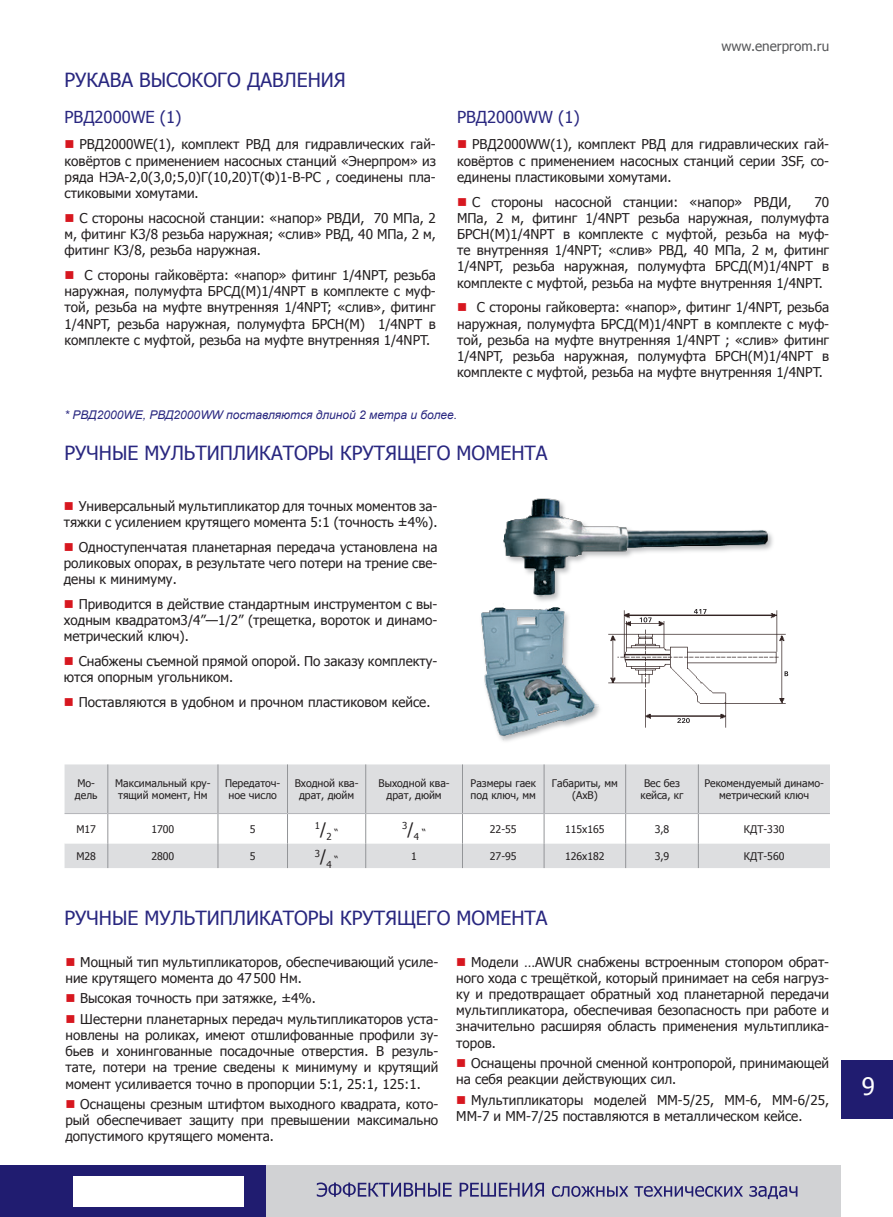
<style>
.page{position:relative;width:893px;height:1217px;background:#fff}
.page>*{position:absolute;margin:0;border:0;box-sizing:border-box;transform-origin:0 0}
.t1{font:24px "Tahoma";color:#fff}
.ЗАГОЛОВОК{font:19.5px "Tahoma";color:#292780}
.ЗАГОЛОВОК_Small{font:16.5px "Tahoma";color:#292780}
.t2{font:13.5px/16.2px "Tahoma";color:#231f20;text-align:justify}
.t3{font:13.5px "Tahoma";color:#57585a}
.Подпись_Рисунки{font:italic 12px "Arial";color:#292780}
.Таблица_text_small{font:10.5px/12.6px "Tahoma";color:#231f20;text-align:center}
.Таблица_text_small-2{font:9.6px "Tahoma";color:#231f20}
.s1{font-size:16.5px}
</style>
<div class="page">
<img style="left:503px;top:498px;width:270px;height:103px">
<img style="left:481px;top:603px;width:119px;height:137px">
<div style="left:65px;top:764px;width:765px;height:49px;background:#dddee0"></div>
<hr style="left:107px;top:764px;width:1px;height:49px;background:#939598">
<hr style="left:218px;top:764px;width:1px;height:49px;background:#939598">
<hr style="left:287px;top:764px;width:1px;height:49px;background:#939598">
<hr style="left:365px;top:764px;width:1px;height:49px;background:#939598">
<hr style="left:462px;top:764px;width:1px;height:49px;background:#939598">
<hr style="left:544px;top:764px;width:1px;height:49px;background:#939598">
<hr style="left:625px;top:764px;width:1px;height:49px;background:#939598">
<hr style="left:698px;top:764px;width:1px;height:49px;background:#939598">
<svg style="left:65px;top:814px;width:765px;height:53px"></svg>
<hr style="left:65px;top:813px;width:43px;height:1px;background:#b2b3b7">
<hr style="left:108px;top:813px;width:110px;height:1px;background:#b2b3b7">
<hr style="left:218px;top:813px;width:69px;height:1px;background:#b2b3b7">
<hr style="left:287px;top:813px;width:79px;height:1px;background:#b2b3b7">
<hr style="left:366px;top:813px;width:96px;height:1px;background:#b2b3b7">
<hr style="left:462px;top:813px;width:82px;height:1px;background:#b2b3b7">
<hr style="left:544px;top:813px;width:82px;height:1px;background:#b2b3b7">
<hr style="left:626px;top:813px;width:72px;height:1px;background:#b2b3b7">
<hr style="left:698px;top:813px;width:132px;height:1px;background:#b2b3b7">
<img style="left:608px;top:609px;width:181px;height:119px">
<svg style="left:784px;top:671px;width:4px;height:5px"></svg>
<svg style="left:677px;top:717px;width:13px;height:6px"></svg>
<svg style="left:640px;top:617px;width:12px;height:5px"></svg>
<svg style="left:694px;top:609px;width:12px;height:4px"></svg>
<div style="left:841px;top:1059px;width:52px;height:59px;background:#201c70"></div>
<div style="left:266px;top:1164px;width:575px;height:52px;background:#d1d2d4"></div>
<svg style="left:317px;top:1182px;width:480px;height:16px"></svg>
<div style="left:0;top:1164px;width:266px;height:52px;background:#201c70"></div>
<div style="left:73px;top:1176px;width:170px;height:30px;background:#fff"></div>
<p class="ЗАГОЛОВОК" style="left:65px;top:67px;width:283px">РУКАВА ВЫСОКОГО ДАВЛЕНИЯ</p>
<p class="ЗАГОЛОВОК_Small" style="left:65px;top:106px;width:119px">РВД2000WE (1)</p>
<p class="ЗАГОЛОВОК_Small" style="left:457px;top:106px;width:124px">РВД2000WW (1)</p>
<p class="t3" style="left:721px;top:37px;width:109px">www.enerprom.ru</p>
<p class="t2" style="left:65px;top:136px;width:373px;text-indent:15px">РВД2000WE(1), комплект РВД для гидравлических гай&shy;ковёртов с применением насосных станций «Энерпром» из ряда НЭА-2,0(3,0;5,0)Г(10,20)Т(Ф)1-В-РС , соединены пла&shy;стиковыми хомутами.</p>
<p class="t2" style="left:65px;top:209px;width:373px;text-indent:15px">С стороны насосной станции: «напор» РВДИ, 70 МПа, 2 м, фитинг К3/8 резьба наружная; «слив» РВД, 40 МПа, 2 м, фитинг К3/8, резьба наружная.</p>
<p class="t2" style="left:65px;top:266px;width:373px;text-indent:20px">С стороны гайковёрта: «напор» фитинг 1/4NPT, резьба наружная, полумуфта БРСД(М)1/4NPT в комплекте с муф&shy;той, резьба на муфте внутренняя 1/4NPT; «слив», фитинг 1/4NPT, резьба наружная, полумуфта БРСН(М) 1/4NPT в комплекте с муфтой, резьба на муфте внутренняя 1/4NPT.</p>
<p class="t2" style="left:457px;top:136px;width:374px;text-indent:15px">РВД2000WW(1), комплект РВД для гидравлических гай&shy;ковёртов с применением насосных станций серии 3SF, со&shy;единены пластиковыми хомутами.</p>
<p class="t2" style="left:472px;top:193px;width:321px">С стороны насосной станции: «напор» РВДИ,</p>
<p class="t2" style="left:457px;top:193px;width:374px;text-indent:357px">70<br>МПа, 2 м, фитинг 1/4NPT резьба наружная, полумуфта БРСН(М)1/4NPT в комплекте с муфтой, резьба на муф&shy;те внутренняя 1/4NPT; «слив» РВД, 40 МПа, 2 м, фитинг 1/4NPT, резьба наружная, полумуфта БРСД(М)1/4NPT в комплекте с муфтой, резьба на муфте внутренняя 1/4NPT.</p>
<p class="t2" style="left:457px;top:298px;width:374px;text-indent:20px">С стороны гайковерта: «напор», фитинг 1/4NPT, резьба наружная, полумуфта БРСД(М)1/4NPT в комплекте с муф&shy;той, резьба на муфте внутренняя 1/4NPT ; «слив» фитинг 1/4NPT, резьба наружная, полумуфта БРСН(М)1/4NPT в комплекте с муфтой, резьба на муфте внутренняя 1/4NPT.</p>
<p class="Подпись_Рисунки" style="left:65px;top:407px;width:394px">* РВД2000WE, РВД2000WW поставляются длиной 2 метра и более.</p>
<p class="ЗАГОЛОВОК" style="left:65px;top:440px;width:485px">РУЧНЫЕ МУЛЬТИПЛИКАТОРЫ КРУТЯЩЕГО МОМЕНТА</p>
<p class="t2" style="left:64px;top:497px;width:375px;text-align:right">Универсальный мультипликатор для точных моментов за&shy;тяжки с усилением крутящего момента 5:1 (точность ±4%).</p>
<p class="t2" style="left:64px;top:538px;width:375px;text-indent:15px">Одноступенчатая планетарная передача установлена на роликовых опорах, в результате чего потери на трение све&shy;дены к минимуму.</p>
<p class="t2" style="left:64px;top:595px;width:375px;text-indent:15px">Приводится в действие стандартным инструментом с вы&shy;ходным квадратом3/4”—1/2” (трещетка, вороток и динамо&shy;метрический ключ).</p>
<p class="t2" style="left:64px;top:652px;width:375px;text-indent:15px">Снабжены съемной прямой опорой. По заказу комплекту&shy;ются опорным угольником.</p>
<p class="t2" style="left:79px;top:693px;width:353px">Поставляются в удобном и прочном пластиковом кейсе.</p>
<p class="Таблица_text_small" style="left:75px;top:776px;width:24px;text-align:left">Мо&shy;дель</p>
<p class="Таблица_text_small" style="left:115px;top:776px;width:97px;text-align:left">Максимальный кру&shy;тящий момент, Нм</p>
<p class="Таблица_text_small" style="left:225px;top:776px;width:57px">Передаточ&shy;ное число</p>
<p class="Таблица_text_small" style="left:295px;top:776px;width:65px">Входной ква&shy;драт, дюйм</p>
<p class="Таблица_text_small" style="left:379px;top:776px;width:73px">Выходной ква&shy;драт, дюйм</p>
<p class="Таблица_text_small" style="left:471px;top:776px;width:67px;text-align:left">Размеры гаек под ключ, мм</p>
<p class="Таблица_text_small" style="left:552px;top:776px;width:67px">Габариты, мм (AxB)</p>
<p class="Таблица_text_small" style="left:640px;top:776px;width:45px">Вес без кейса, кг</p>
<p class="Таблица_text_small" style="left:704px;top:776px;width:121px">Рекомендуемый динамо&shy;метрический ключ</p>
<p class="Таблица_text_small" style="left:76px;top:821px;width:21px">М17</p>
<p class="Таблица_text_small" style="left:151px;top:821px;width:24px">1700</p>
<p class="Таблица_text_small" style="left:250px;top:821px;width:7px">5</p>
<p class="Таблица_text_small-2" style="left:315px;top:825px;width:25px">1<span class="s1">/</span>2 “</p>
<p class="Таблица_text_small-2" style="left:402px;top:825px;width:25px">3<span class="s1">/</span>4 “</p>
<p class="Таблица_text_small" style="left:490px;top:821px;width:28px">22-55</p>
<p class="Таблица_text_small" style="left:565px;top:821px;width:41px">115x165</p>
<p class="Таблица_text_small" style="left:655px;top:821px;width:16px">3,8</p>
<p class="Таблица_text_small" style="left:744px;top:821px;width:42px">КДТ-330</p>
<p class="Таблица_text_small" style="left:76px;top:849px;width:21px">М28</p>
<p class="Таблица_text_small" style="left:151px;top:849px;width:24px">2800</p>
<p class="Таблица_text_small" style="left:250px;top:849px;width:7px">5</p>
<p class="Таблица_text_small-2" style="left:315px;top:852px;width:25px">3<span class="s1">/</span>4 “</p>
<p class="Таблица_text_small" style="left:411px;top:849px;width:7px">1</p>
<p class="Таблица_text_small" style="left:490px;top:849px;width:28px">27-95</p>
<p class="Таблица_text_small" style="left:565px;top:849px;width:41px">126x182</p>
<p class="Таблица_text_small" style="left:655px;top:849px;width:16px">3,9</p>
<p class="Таблица_text_small" style="left:744px;top:849px;width:42px">КДТ-560</p>
<p class="ЗАГОЛОВОК" style="left:65px;top:905px;width:485px">РУЧНЫЕ МУЛЬТИПЛИКАТОРЫ КРУТЯЩЕГО МОМЕНТА</p>
<p class="t2" style="left:65px;top:952px;width:374px;text-indent:15px">Мощный тип мультипликаторов, обеспечивающий усиле&shy;ние крутящего момента до 47500 Нм.</p>
<p class="t2" style="left:80px;top:989px;width:237px">Высокая точность при затяжке, ±4%.</p>
<p class="t2" style="left:65px;top:1009px;width:374px;text-indent:15px">Шестерни планетарных передач мультипликаторов уста&shy;новлены на роликах, имеют отшлифованные профили зу&shy;бьев и хонингованные посадочные отверстия. В резуль&shy;тате, потери на трение сведены к минимуму и крутящий момент усиливается точно в пропорции 5:1, 25:1, 125:1.</p>
<p class="t2" style="left:65px;top:1095px;width:374px;text-indent:15px">Оснащены срезным штифтом выходного квадрата, кото&shy;рый обеспечивает защиту при превышении максимально допустимого крутящего момента.</p>
<p class="t2" style="left:456px;top:952px;width:374px;text-indent:15px">Модели …AWUR снабжены встроенным стопором обрат&shy;ного хода с трещёткой, который принимает на себя нагруз&shy;ку и предотвращает обратный ход планетарной передачи мультипликатора, обеспечивая безопасность при работе и значительно расширяя область применения мультиплика&shy;торов.</p>
<p class="t2" style="left:456px;top:1054px;width:374px;text-indent:15px">Оснащены прочной сменной контропорой, принимающей на себя реакции действующих сил.</p>
<p class="t2" style="left:456px;top:1090px;width:374px;text-indent:15px">Мультипликаторы моделей МM-5/25, МM-6, МM-6/25,<br>МM-7 и МM-7/25 поставляются в металлическом кейсе.</p>
<h1 class="t1" style="left:862px;top:1070px;width:15px">9</h1>
</div>
